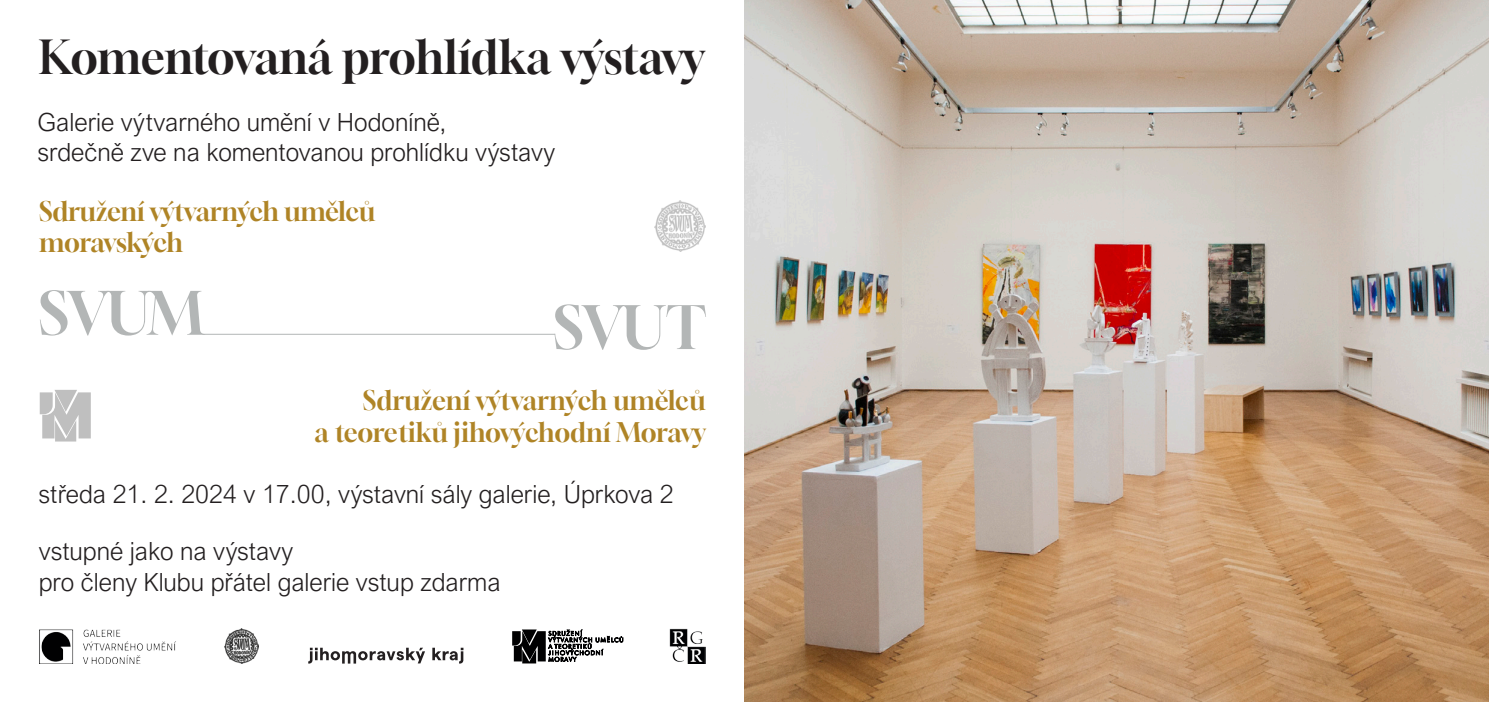
<style>
.page{position:relative;width:1489px;height:702px;background:#fff}
.page>*{position:absolute;margin:0;border:0;box-sizing:border-box;transform-origin:0 0}
.t1{font:58.5px "Gloock";letter-spacing:-.01em;color:#b3b6b6}
.t2{font:45px "Gloock";letter-spacing:-.015em;color:#231f20}
.t3{font:26px/31px "Gloock";color:#af8426}
.t4{font:300 25px "Arial Nova";color:#231f20}
</style>
<div class="page">
<img style="left:744px;top:0;width:744px;height:702px">
<hr style="left:202px;top:334px;width:353px;height:1px;background:#b3b6b6">
<img style="left:654px;top:200px;width:51px;height:52px">
<svg style="left:40px;top:390px;width:51px;height:51px;background:#cacaca"></svg>
<svg style="left:308px;top:647px;width:117px;height:16px"></svg>
<svg style="left:432px;top:647px;width:31px;height:16px"></svg>
<img style="left:670px;top:629px;width:35px;height:34px">
<img style="left:39px;top:629px;width:137px;height:34px">
<svg style="left:512px;top:629px;width:111px;height:34px"></svg>
<img style="left:225px;top:629px;width:34px;height:34px">
<p class="t2" style="left:39px;top:29px;width:666px">Komentovaná prohlídka výstavy</p>
<p class="t4" style="left:38px;top:108px;width:410px">Galerie výtvarného umění v Hodoníně,</p>
<p class="t4" style="left:38px;top:138px;width:519px">srdečně zve na komentovanou prohlídku výstavy</p>
<p class="t3" style="left:39px;top:197px;width:337px">Sdružení výtvarných umělců moravských</p>
<p class="t1" style="left:38px;top:276px;width:167px">SVUM</p>
<p class="t1" style="left:553px;top:290px;width:155px">SVUT</p>
<p class="t3" style="left:314px;top:386px;width:392px;text-align:right">Sdružení výtvarných umělců<br>a teoretiků jihovýchodní Moravy</p>
<p class="t4" style="left:38px;top:480px;width:636px">středa 21. 2. 2024 v 17.00, výstavní sály galerie, Úprkova 2</p>
<p class="t4" style="left:39px;top:537px;width:256px">vstupné jako na výstavy</p>
<p class="t4" style="left:39px;top:567px;width:463px">pro členy Klubu přátel galerie vstup zdarma</p>
</div>
